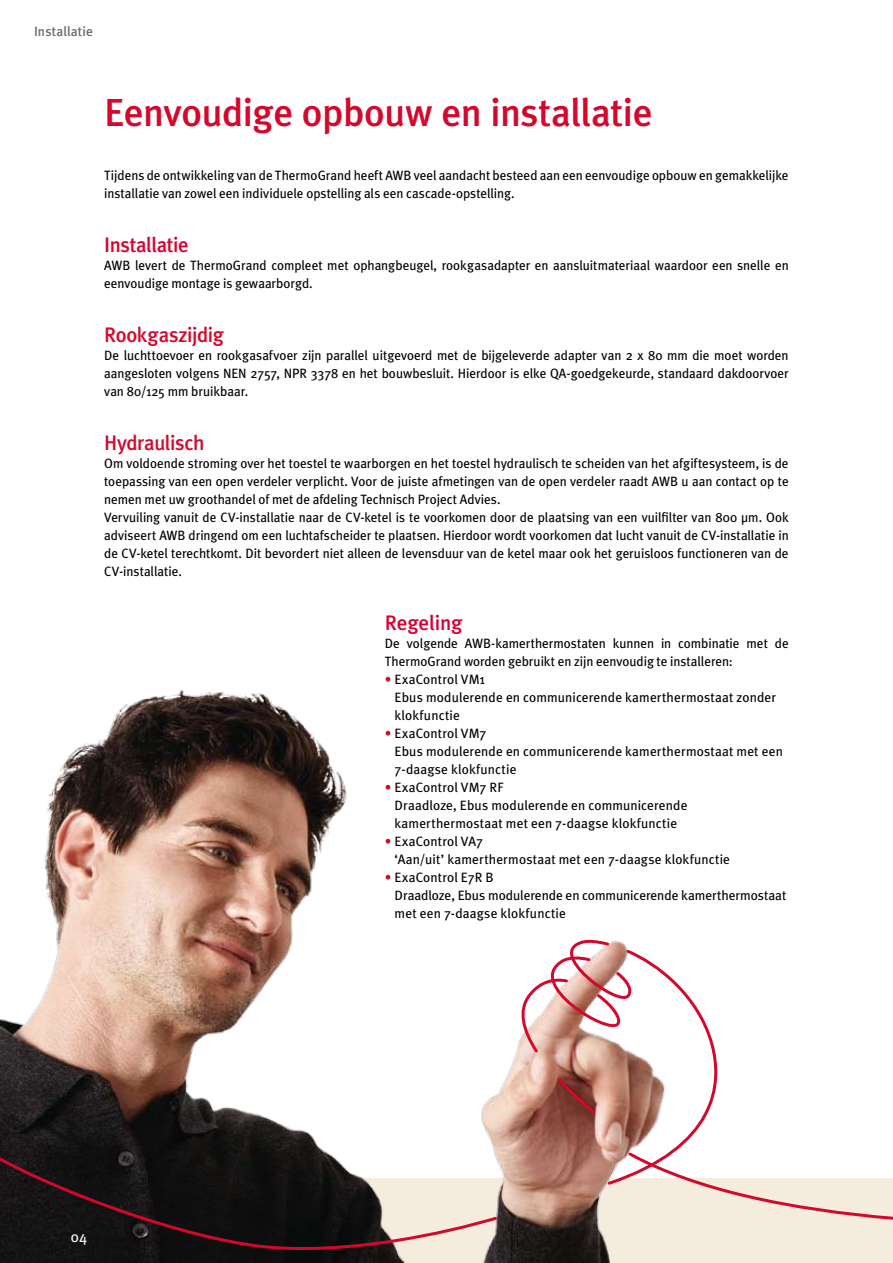
<style>
.page{position:relative;width:893px;height:1263px;background:#fff}
.page>*{position:absolute;margin:0;border:0;box-sizing:border-box;transform-origin:0 0}
.t1{font:500 39px "Meta Plus";letter-spacing:-.01em;color:#d4082c}
.t2{font:500 21px "Meta Plus";letter-spacing:-.02em;color:#d4082c}
.t3{font:500 21px "Meta Plus";letter-spacing:-.015em;color:#d90131}
.t4{font:15px "Meta Plus";color:#fff}
.t5{font:13.5px/18px "Meta Plus";color:#000}
.t6{font:500 13.5px "Meta Plus";letter-spacing:.005em;color:#6f6f6f}
.s1{color:#d4082c}
</style>
<div class="page">
<div style="left:0;top:1178px;width:893px;height:85px;background:#f4edde"></div>
<img style="left:0;top:689px;width:611px;height:574px">
<svg style="left:517px;top:937px;width:198px;height:250px"></svg>
<svg style="left:626px;top:1048px;width:267px;height:172px"></svg>
<svg style="left:0;top:1120px;width:498px;height:137px"></svg>
<p class="t6" style="left:34px;top:24px;width:60px">Installatie</p>
<h1 class="t1" style="left:104px;top:90px;width:550px">Eenvoudige opbouw en installatie</h1>
<p class="t5" style="left:104px;top:166px;width:686px">Tijdens de ontwikkeling van de ThermoGrand heeft AWB veel aandacht besteed aan een eenvoudige opbouw en gemakkelijke installatie van zowel een individuele opstelling als een cascade-opstelling.</p>
<h2 class="t3" style="left:104px;top:233px;width:86px">Installatie</h2>
<p class="t5" style="left:104px;top:256px;width:686px">AWB levert de ThermoGrand compleet met ophangbeugel, rookgasadapter en aansluitmateriaal waardoor een snelle en eenvoudige montage is gewaarborgd.</p>
<h2 class="t2" style="left:104px;top:323px;width:121px">Rookgaszijdig</h2>
<p class="t5" style="left:104px;top:346px;width:686px;text-align:justify">De luchttoevoer en rookgasafvoer zijn parallel uitgevoerd met de bijgeleverde adapter van 2 x 80 mm die moet worden aangesloten volgens NEN 2757, NPR 3378 en het bouwbesluit. Hierdoor is elke QA-goedgekeurde, standaard dakdoorvoer van 80/125 mm bruikbaar.</p>
<h2 class="t2" style="left:104px;top:431px;width:102px">Hydraulisch</h2>
<p class="t5" style="left:104px;top:454px;width:686px">Om voldoende stroming over het toestel te waarborgen en het toestel hydraulisch te scheiden van het afgiftesysteem, is de toepassing van een open verdeler verplicht. Voor de juiste afmetingen van de open verdeler raadt AWB u aan contact op te nemen met uw groothandel of met de afdeling Technisch Project Advies.<br>Vervuiling vanuit de CV-installatie naar de CV-ketel is te voorkomen door de plaatsing van een vuilfilter van 800 µm. Ook adviseert AWB dringend om een luchtafscheider te plaatsen. Hierdoor wordt voorkomen dat lucht vanuit de CV-installatie in de CV-ketel terechtkomt. Dit bevordert niet alleen de levensduur van de ketel maar ook het geruisloos functioneren van de CV-installatie.</p>
<h2 class="t3" style="left:385px;top:611px;width:79px">Regeling</h2>
<p class="t5" style="left:385px;top:634px;width:405px">De volgende AWB-kamerthermostaten kunnen in combinatie met de<br>ThermoGrand worden gebruikt en zijn eenvoudig te installeren:</p>
<p class="t5" style="left:395px;top:670px;width:383px;text-indent:-10px"><span class="s1">•</span> ExaControl VM1<br>Ebus modulerende en communicerende kamerthermostaat zonder klokfunctie</p>
<p class="t5" style="left:395px;top:724px;width:390px;text-indent:-10px"><span class="s1">•</span> ExaControl VM7<br>Ebus modulerende en communicerende kamerthermostaat met een<br>7-daagse klokfunctie</p>
<p class="t5" style="left:395px;top:778px;width:294px;text-indent:-10px"><span class="s1">•</span> ExaControl VM7 RF<br>Draadloze, Ebus modulerende en communicerende kamerthermostaat met een 7-daagse klokfunctie</p>
<p class="t5" style="left:395px;top:832px;width:337px;text-indent:-10px"><span class="s1">•</span> ExaControl VA7<br>‘Aan/uit’ kamerthermostaat met een 7-daagse klokfunctie</p>
<p class="t5" style="left:395px;top:868px;width:393px;text-indent:-10px"><span class="s1">•</span> ExaControl E7R B<br>Draadloze, Ebus modulerende en communicerende kamerthermostaat met een 7-daagse klokfunctie</p>
<p class="t4" style="left:71px;top:1228px;width:18px">04</p>
</div>
